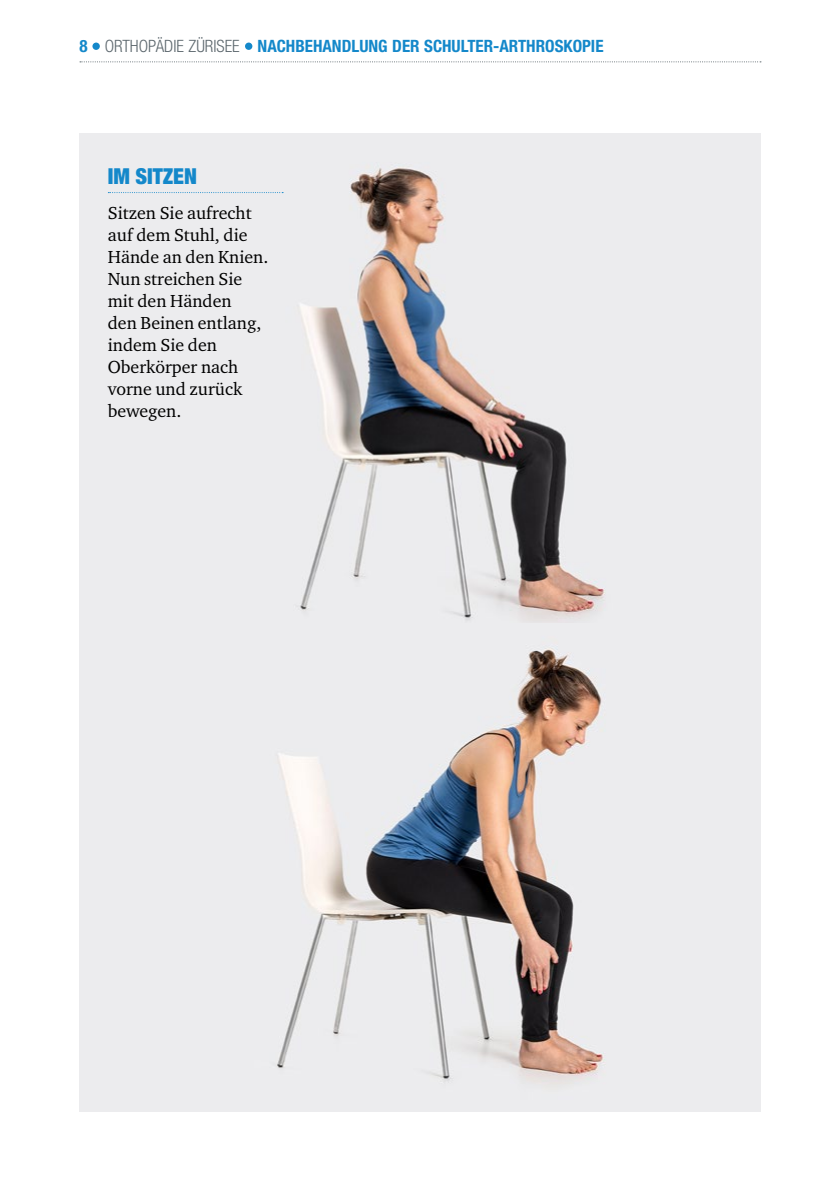
<style>
.page{position:relative;width:840px;height:1191px;background:#fff}
.page>*{position:absolute;margin:0;border:0;box-sizing:border-box;transform-origin:0 0}
.t1{font:900 condensed 22px "Helvetica Neue LT Pro";letter-spacing:-.005em;color:#1488ca}
.t2{font:18px/22px "Charter EFOP";color:#000}
.t3{font:700 condensed 17px "Helvetica Neue LT Pro";color:#1488ca}
.s1{font-weight:300;color:#5d686e}
</style>
<div class="page">
<div style="left:92px;top:43px;width:8px;height:7px;background:#1488ca;border-radius:50%"></div>
<div style="left:245px;top:43px;width:7px;height:7px;background:#1488ca;border-radius:50%"></div>
<svg style="left:80px;top:61px;width:680px;height:1px"></svg>
<img style="left:79px;top:133px;width:681px;height:978px">
<svg style="left:108px;top:192px;width:175px;height:1px"></svg>
<p class="t3" style="left:79px;top:36px;width:525px">8 <span class="s1">ORTHOPÄDIE ZÜRISEE</span> NACHBEHANDLUNG DER SCHULTER-ARTHROSKOPIE</p>
<p class="t1" style="left:108px;top:163px;width:90px">IM SITZEN</p>
<p class="t2" style="left:108px;top:202px;width:162px">Sitzen Sie aufrecht auf dem Stuhl, die<br>Hände an den Knien.<br>Nun streichen Sie mit den Händen<br>den Beinen entlang, indem Sie den<br>Oberkörper nach vorne und zurück bewegen.</p>
</div>
